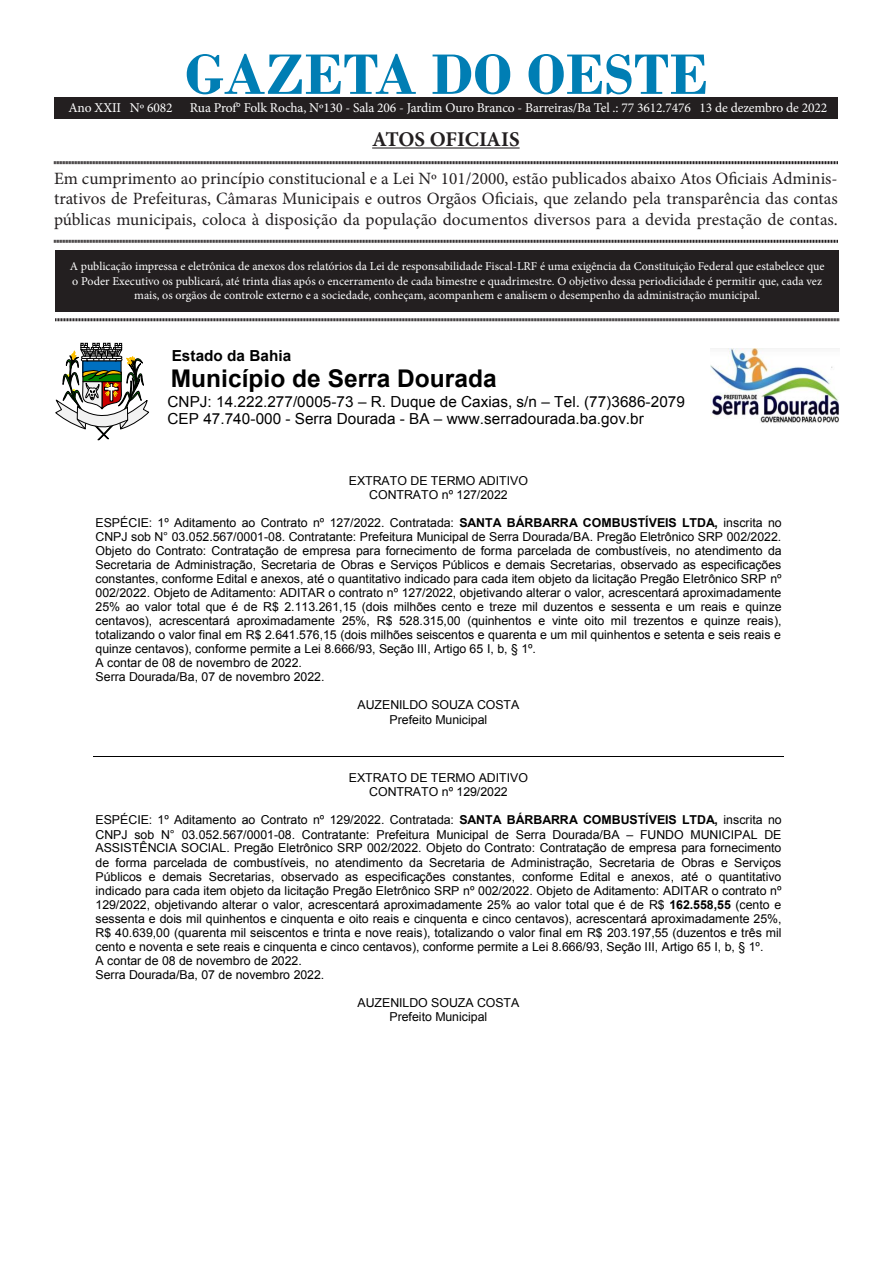
<style>
.page{position:relative;width:893px;height:1263px;background:#fff}
.page>*{position:absolute;margin:0;border:0;box-sizing:border-box;transform-origin:0 0}
.t1{font:700 60px "Bodoni";color:#007eb4}
.t2{font:700 24.45px "Arial";color:#000}
.t3{font:700 21px "Minion Pro";letter-spacing:-.005em;color:#231f20}
.t4{font:17.25px/20.7px "Minion Pro";color:#231f20;text-align:justify}
.t5{font:15.3px/17.5px "Arial";color:#000}
.t6{font:700 15.3px "Arial";color:#000}
.t7{font:13.5px "Minion Pro";letter-spacing:-.01em;color:#fff}
.t8{font:12.3px/14.1px "Arial";letter-spacing:-.005em;color:#000;text-align:center}
.t9{font:12px/14.4px "Minion Pro";color:#fff;text-align:center}
.s1{font-style:inherit}
.s2{font-weight:700}
</style>
<div class="page">
<div style="left:55px;top:250px;width:784px;height:61px;background:#231f20"></div>
<hr style="left:372px;top:147px;width:148px;height:2px;background:#231f20">
<svg style="left:54px;top:161px;width:784px;height:4px;background:#908e8e"></svg>
<svg style="left:54px;top:239px;width:784px;height:4px;background:#908e8e"></svg>
<svg style="left:55px;top:318px;width:784px;height:4px;background:#908e8e"></svg>
<div style="left:54px;top:98px;width:784px;height:20px;background:#231f20"></div>
<img style="left:710px;top:348px;width:129px;height:75px">
<svg style="left:55px;top:343px;width:94px;height:97px"></svg>
<hr style="left:93px;top:756px;width:691px;height:1px;background:#000">
<p class="t1" style="left:185px;top:39px;width:525px">GAZETA DO OESTE</p>
<p class="t3" style="left:372px;top:124px;width:149px">ATOS OFICIAIS</p>
<p class="t4" style="left:54px;top:168px;width:785px">Em cumprimento ao princípio constitucional e a Lei Nº 101/2000, estão publicados abaixo Atos Oficiais Adminis&shy;trativos de Prefeituras, Câmaras Municipais e outros Orgãos Oficiais, que zelando pela transparência das contas públicas municipais, coloca à disposição da população documentos diversos para a devida prestação de contas.</p>
<p class="t9" style="left:70px;top:259px;width:756px">A publicação impressa e eletrônica de anexos dos relatórios da Lei de responsabilidade Fiscal-LRF é uma exigência da Constituição Federal que estabelece que o Poder Executivo os publicará, até trinta dias após o encerramento de cada bimestre e quadrimestre. O objetivo dessa periodicidade é permitir que, cada vez mais, os orgãos de controle externo e a sociedade, conheçam, acompanhem e analisem o desempenho da administração municipal.</p>
<p class="t7" style="left:68px;top:98px;width:106px">Ano XXII Nº 6082</p>
<p class="t7" style="left:190px;top:98px;width:639px">Rua Prof° Folk Rocha, Nº130 - Sala 206 - Jardim Ouro Branco - Barreiras/Ba Tel .: 77 3612.7476 13 de dezembro de 2022</p>
<p class="t6" style="left:172px;top:345px;width:121px">Estado da Bahia</p>
<p class="t2" style="left:171px;top:362px;width:328px">Município de Serra Dourada</p>
<p class="t5" style="left:168px;top:393px;width:519px">CNPJ: 14.222.277/0005-73 <span class="s1">–</span> R. Duque de Caxias, s/n <span class="s1">–</span> Tel. (77)3686-2079<br>CEP 47.740-000 - Serra Dourada - BA <span class="s1">–</span> www.serradourada.ba.gov.br</p>
<p class="t8" style="left:349px;top:473px;width:181px">EXTRATO DE TERMO ADITIVO<br>CONTRATO nº 127/2022</p>
<p class="t8" style="left:96px;top:515px;width:688px;text-align:left">ESPÉCIE: 1º Aditamento ao Contrato nº 127/2022. Contratada: <span class="s2">SANTA BÁRBARRA COMBUSTÍVEIS LTDA,</span> inscrita no CNPJ sob N° 03.052.567/0001-08. Contratante: Prefeitura Municipal de Serra Dourada/BA. Pregão Eletrônico SRP 002/2022.<br>Objeto do Contrato: Contratação de empresa para fornecimento de forma parcelada de combustíveis, no atendimento da Secretaria de Administração, Secretaria de Obras e Serviços Públicos e demais Secretarias, observado as especificações constantes, conforme Edital e anexos, até o quantitativo indicado para cada item objeto da licitação Pregão Eletrônico SRP nº 002/2022. Objeto de Aditamento: ADITAR o contrato nº 127/2022, objetivando alterar o valor, acrescentará aproximadamente 25% ao valor total que é de R$ 2.113.261,15 (dois milhões cento e treze mil duzentos e sessenta e um reais e quinze centavos), acrescentará aproximadamente 25%, R$ 528.315,00 (quinhentos e vinte oito mil trezentos e quinze reais), totalizando o valor final em R$ 2.641.576,15 (dois milhões seiscentos e quarenta e um mil quinhentos e setenta e seis reais e quinze centavos), conforme permite a Lei 8.666/93, Seção III, Artigo 65 I, b, § 1º.<br>A contar de 08 de novembro de 2022.<br>Serra Dourada/Ba, 07 de novembro 2022.</p>
<p class="t8" style="left:357px;top:698px;width:163px">AUZENILDO SOUZA COSTA<br>Prefeito Municipal</p>
<p class="t8" style="left:349px;top:771px;width:181px">EXTRATO DE TERMO ADITIVO<br>CONTRATO nº 129/2022</p>
<p class="t8" style="left:95px;top:813px;width:688px;text-align:left">ESPÉCIE: 1º Aditamento ao Contrato nº 129/2022. Contratada: <span class="s2">SANTA BÁRBARRA COMBUSTÍVEIS LTDA,</span> inscrita no CNPJ sob N° 03.052.567/0001-08. Contratante: Prefeitura Municipal de Serra Dourada/BA <span class="s1">–</span> FUNDO MUNICIPAL DE ASSISTÊNCIA SOCIAL. Pregão Eletrônico SRP 002/2022. Objeto do Contrato: Contratação de empresa para fornecimento de forma parcelada de combustíveis, no atendimento da Secretaria de Administração, Secretaria de Obras e Serviços Públicos e demais Secretarias, observado as especificações constantes, conforme Edital e anexos, até o quantitativo indicado para cada item objeto da licitação Pregão Eletrônico SRP nº 002/2022. Objeto de Aditamento: ADITAR o contrato nº 129/2022, objetivando alterar o valor, acrescentará aproximadamente 25% ao valor total que é de R$ <span class="s2">162.558,55</span> (cento e sessenta e dois mil quinhentos e cinquenta e oito reais e cinquenta e cinco centavos), acrescentará aproximadamente 25%, R$ 40.639,00 (quarenta mil seiscentos e trinta e nove reais), totalizando o valor final em R$ 203.197,55 (duzentos e três mil cento e noventa e sete reais e cinquenta e cinco centavos), conforme permite a Lei 8.666/93, Seção III, Artigo 65 I, b, § 1º.<br>A contar de 08 de novembro de 2022.<br>Serra Dourada/Ba, 07 de novembro 2022.</p>
<p class="t8" style="left:357px;top:996px;width:163px">AUZENILDO SOUZA COSTA<br>Prefeito Municipal</p>
</div>
